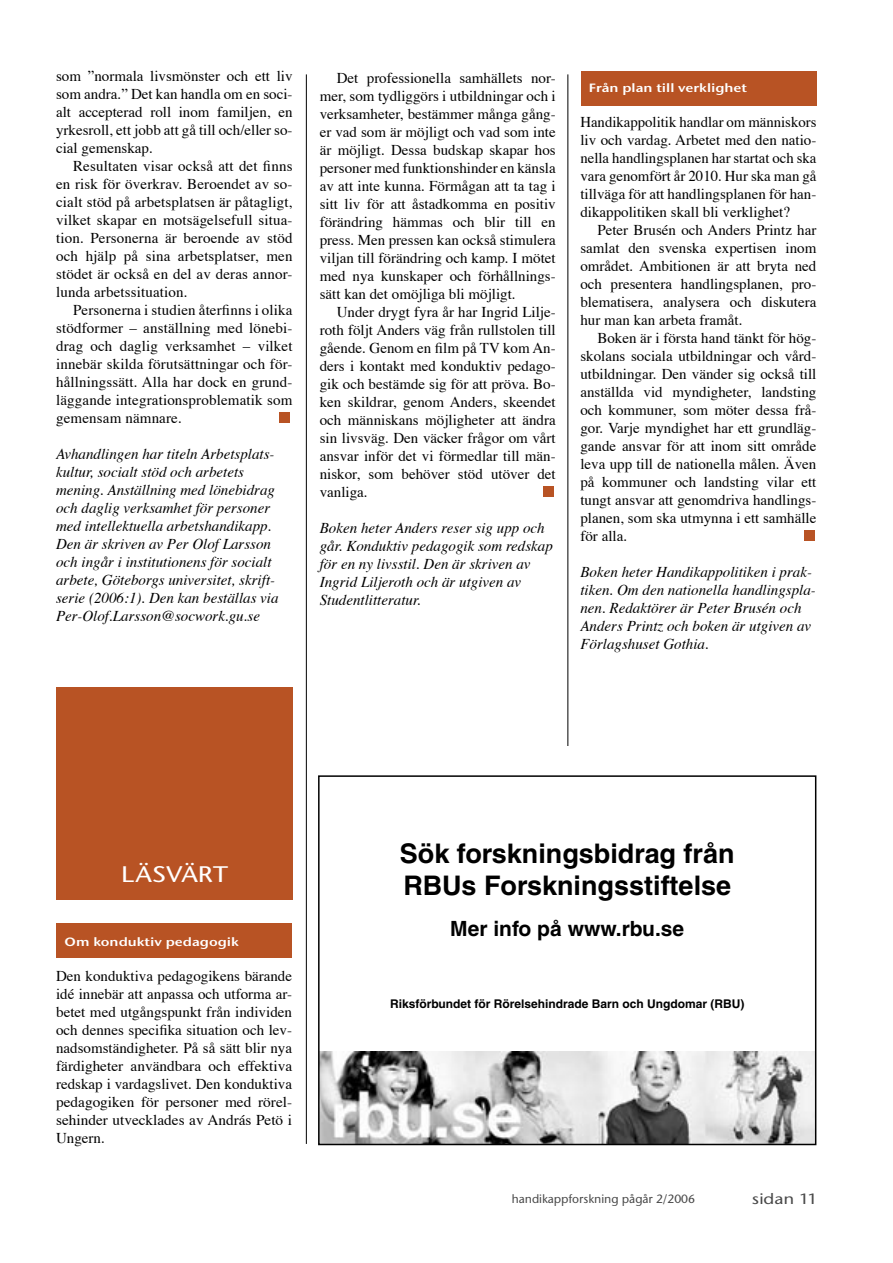
<style>
.page{position:relative;width:893px;height:1263px;background:#fff}
.page>*{position:absolute;margin:0;border:0;box-sizing:border-box;transform-origin:0 0}
.t1{font:700 27px/32.4px "Helvetica";color:#000}
.t2{font:500 22.5px "Stone Sans ITC";letter-spacing:.005em;color:#fff;scale:1.2 1}
.t3{font:700 21px "Helvetica";color:#000}
.t4{font:15px/18px "Times";color:#000;text-align:justify}
.t5{font:italic 15px/18px "Times";color:#000}
.t6{font:500 15px "Stone Sans ITC";color:#484848;scale:1.2 1}
.t7{font:700 12px "Helvetica";color:#000}
.t8{font:12px "Stone Sans ITC Semi";color:#fff;scale:1.2 1}
.t9{font:500 12px "Stone Sans ITC";color:#484848}
</style>
<div class="page">
<hr style="left:306px;top:74px;width:1px;height:1070px;background:#000">
<hr style="left:568px;top:74px;width:1px;height:1070px;background:#000">
<div style="left:320px;top:747px;width:496px;height:397px;background:#fff"></div>
<div style="left:56px;top:687px;width:237px;height:212px;background:#b85324"></div>
<div style="left:279px;top:412px;width:11px;height:11px;background:#b85324"></div>
<div style="left:56px;top:923px;width:235px;height:34px;background:#b85324"></div>
<div style="left:543px;top:486px;width:11px;height:11px;background:#b85324"></div>
<div style="left:581px;top:71px;width:235px;height:34px;background:#b85324"></div>
<div style="left:804px;top:530px;width:10px;height:11px;background:#b85324"></div>
<img style="left:321px;top:1052px;width:492px;height:90px">
<div style="left:318px;top:775px;width:498px;height:370px;border:2px solid #000"></div>
<p class="t4" style="left:56px;top:68px;width:238px">som ”normala livsmönster och ett liv som andra.” Det kan handla om en soci&shy;alt accepterad roll inom familjen, en yrkesroll, ett jobb att gå till och/eller so&shy;cial gemenskap.</p>
<p class="t4" style="left:56px;top:158px;width:238px;text-indent:17px">Resultaten visar också att det finns en risk för överkrav. Beroendet av so&shy;cialt stöd på arbetsplatsen är påtagligt, vilket skapar en motsägelsefull situa&shy;tion. Personerna är beroende av stöd och hjälp på sina arbetsplatser, men stödet är också en del av deras annor&shy;lunda arbetssituation.</p>
<p class="t4" style="left:56px;top:302px;width:238px;text-indent:17px">Personerna i studien återfinns i olika stödformer – anställning med lönebi&shy;drag och daglig verksamhet – vilket innebär skilda förutsättningar och för&shy;hållningssätt. Alla har dock en grund&shy;läggande integrationsproblematik som gemensam nämnare.</p>
<p class="t5" style="left:56px;top:446px;width:224px">Avhandlingen har titeln Arbetsplats&shy;kultur, socialt stöd och arbetets mening. Anställning med lönebidrag och daglig verksamhet för personer med intellektuella arbetshandikapp.<br>Den är skriven av Per Olof Larsson och ingår i institutionens för socialt arbete, Göteborgs universitet, skrift&shy;serie (2006:1). Den kan beställas via Per-Olof.Larsson@socwork.gu.se</p>
<p class="t4" style="left:320px;top:70px;width:237px;text-indent:17px">Det professionella samhällets nor&shy;mer, som tydliggörs i utbildningar och i verksamheter, bestämmer många gång&shy;er vad som är möjligt och vad som inte är möjligt. Dessa budskap skapar hos personer med funktionshinder en känsla av att inte kunna. Förmågan att ta tag i sitt liv för att åstadkomma en positiv förändring hämmas och blir till en press. Men pressen kan också stimulera viljan till förändring och kamp. I mötet med nya kunskaper och förhållnings&shy;sätt kan det omöjliga bli möjligt.</p>
<p class="t4" style="left:320px;top:304px;width:238px;text-indent:17px">Under drygt fyra år har Ingrid Lilje&shy;roth följt Anders väg från rullstolen till gående. Genom en film på TV kom An&shy;ders i kontakt med konduktiv pedago&shy;gik och bestämde sig för att pröva. Bo&shy;ken skildrar, genom Anders, skeendet och människans möjligheter att ändra sin livsväg. Den väcker frågor om vårt ansvar inför det vi förmedlar till män&shy;niskor, som behöver stöd utöver det vanliga.</p>
<p class="t5" style="left:320px;top:520px;width:235px">Boken heter Anders reser sig upp och går. Konduktiv pedagogik som redskap för en ny livsstil. Den är skriven av<br>Ingrid Liljeroth och är utgiven av<br>Studentlitteratur.</p>
<p class="t8" style="left:589px;top:80px;width:133px">Från plan till verklighet</p>
<p class="t4" style="left:580px;top:114px;width:238px">Handikappolitik handlar om människors liv och vardag. Arbetet med den natio&shy;nella handlingsplanen har startat och ska vara genomfört år 2010. Hur ska man gå tillväga för att handlingsplanen för han&shy;dikappolitiken skall bli verklighet?</p>
<p class="t4" style="left:580px;top:222px;width:237px;text-indent:17px">Peter Brusén och Anders Printz har samlat den svenska expertisen inom området. Ambitionen är att bryta ned och presentera handlingsplanen, pro&shy;blematisera, analysera och diskutera hur man kan arbeta framåt.</p>
<p class="t4" style="left:580px;top:330px;width:237px;text-indent:17px">Boken är i första hand tänkt för hög&shy;skolans sociala utbildningar och vård&shy;utbildningar. Den vänder sig också till anställda vid myndigheter, landsting och kommuner, som möter dessa frå&shy;gor. Varje myndighet har ett grundläg&shy;gande ansvar för att inom sitt område leva upp till de nationella målen. Även på kommuner och landsting vilar ett tungt ansvar att genomdriva handlings&shy;planen, som ska utmynna i ett samhälle för alla.</p>
<p class="t5" style="left:580px;top:564px;width:237px">Boken heter Handikappolitiken i prak&shy;tiken. Om den nationella handlingspla&shy;nen. Redaktörer är Peter Brusén och Anders Printz och boken är utgiven av Förlagshuset Gothia.</p>
<h2 class="t2" style="left:121px;top:861px;width:91px">LÄSVÄRT</h2>
<p class="t8" style="left:65px;top:934px;width:147px">Om konduktiv pedagogik</p>
<p class="t4" style="left:56px;top:968px;width:238px">Den konduktiva pedagogikens bärande idé innebär att anpassa och utforma ar&shy;betet med utgångspunkt från individen och dennes specifika situation och lev&shy;nadsomständigheter. På så sätt blir nya färdigheter användbara och effektiva redskap i vardagslivet. Den konduktiva pedagogiken för personer med rörel&shy;sehinder utvecklades av András Petö i Ungern.</p>
<h1 class="t1" style="left:400px;top:836px;width:336px">Sök forskningsbidrag från<br>RBUs Forskningsstiftelse</h1>
<h3 class="t3" style="left:450px;top:916px;width:236px">Mer info på www.rbu.se</h3>
<p class="t7" style="left:390px;top:997px;width:356px">Riksförbundet för Rörelsehindrade Barn och Ungdomar (RBU)</p>
<p class="t9" style="left:512px;top:1191px;width:185px">handikappforskning pågår 2/2006</p>
<p class="t6" style="left:752px;top:1189px;width:56px">sidan 11</p>
</div>
